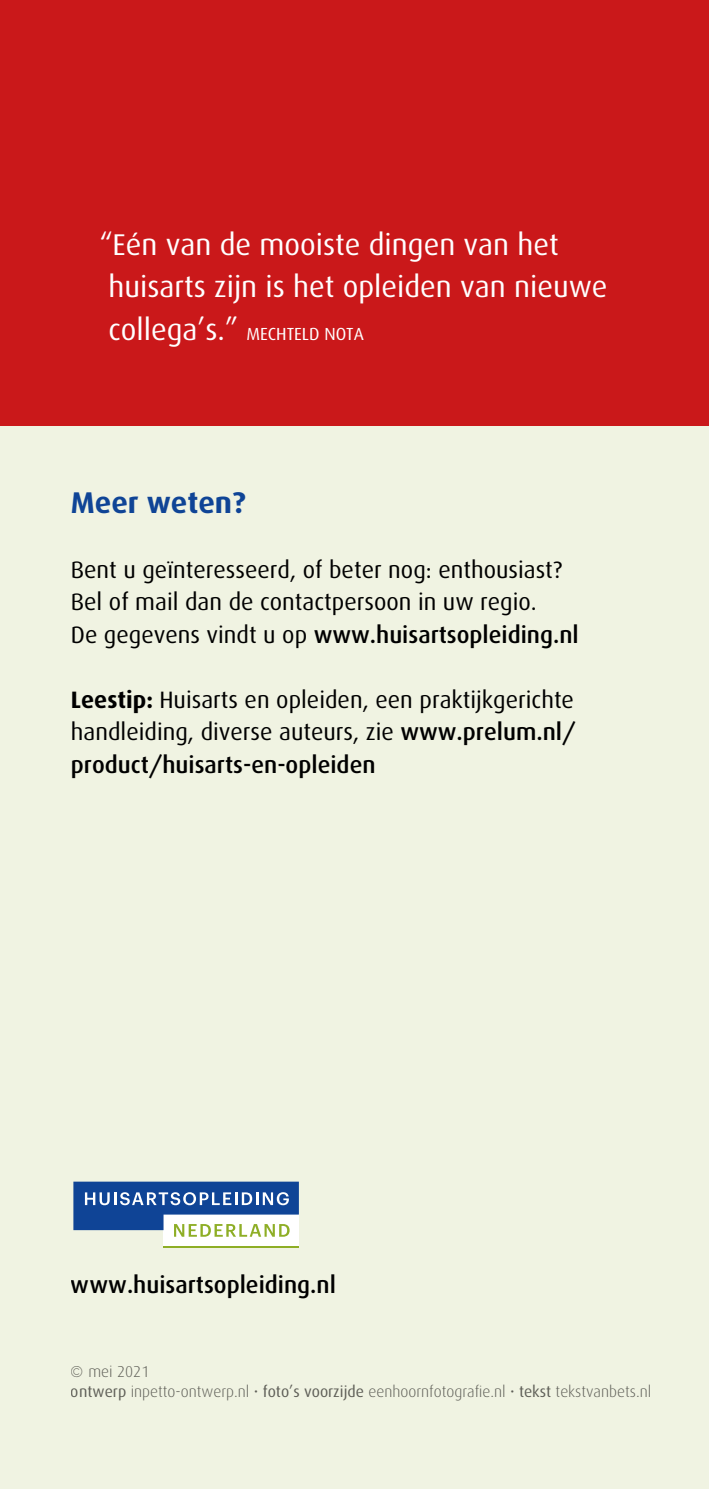
<style>
.page{position:relative;width:709px;height:1489px;background:#fff}
.page>*{position:absolute;margin:0;border:0;box-sizing:border-box;transform-origin:0 0}
.t1{font:30px/42.5px "Dax";color:#fff}
.t2{font:700 30px "Dax";color:#0f4496}
.List_Paragraph{font:23.75px/32.5px "Dax";color:#000}
.List_Paragraph-2{font:500 23.75px "Dax";color:#000}
.t3{font:17.5px "Dax";color:#fff}
.t4{font:300 15.75px/20px "Dax";color:#646363}
.s1{font-size:30px}
.s2{font-weight:400}
.s3{font-weight:700}
.s4{font-weight:500}
</style>
<div class="page">
<div style="left:0;top:425px;width:709px;height:1063px;background:#f0f3e2"></div>
<div style="left:0;top:0;width:709px;height:425px;background:#ca181a"></div>
<div style="left:164px;top:1214px;width:135px;height:33px;background:#fff"></div>
<hr style="left:163px;top:1246px;width:136px;height:1px;background:#8eae26">
<svg style="left:73px;top:1181px;width:226px;height:55px"></svg>
<p class="t1" style="left:108px;top:223px;width:500px;text-indent:-9px">“Eén van de mooiste dingen van het huisarts zijn is het opleiden van nieuwe</p>
<p class="t3" style="left:108px;top:324px;width:257px"><span class="s1">collega’s.”</span> MECHTELD NOTA</p>
<p class="t2" style="left:71px;top:485px;width:176px">Meer weten?</p>
<p class="List_Paragraph" style="left:71px;top:553px;width:493px">Bent u geïnteresseerd, of beter nog: enthousiast?<br>Bel of mail dan de contactpersoon in uw regio.</p>
<p class="List_Paragraph-2" style="left:71px;top:621px;width:509px"><span class="s2">De gegevens vindt u op</span> www.huisartsopleiding.nl</p>
<p class="List_Paragraph" style="left:71px;top:683px;width:506px;text-align:justify"><span class="s3">Leestip:</span> Huisarts en opleiden, een praktijkgerichte handleiding, diverse auteurs, zie <span class="s4">www.prelum.nl/ product/huisarts-en-opleiden</span></p>
<p class="List_Paragraph-2" style="left:71px;top:1271px;width:266px">www.huisartsopleiding.nl</p>
<p class="t4" style="left:71px;top:1361px;width:582px">© mei 2021<br><span class="s2">ontwerp</span> inpetto-ontwerp.nl • <span class="s2">foto’s voorzijde</span> eenhoornfotografie.nl • <span class="s2">tekst</span> tekstvanbets.nl</p>
</div>
